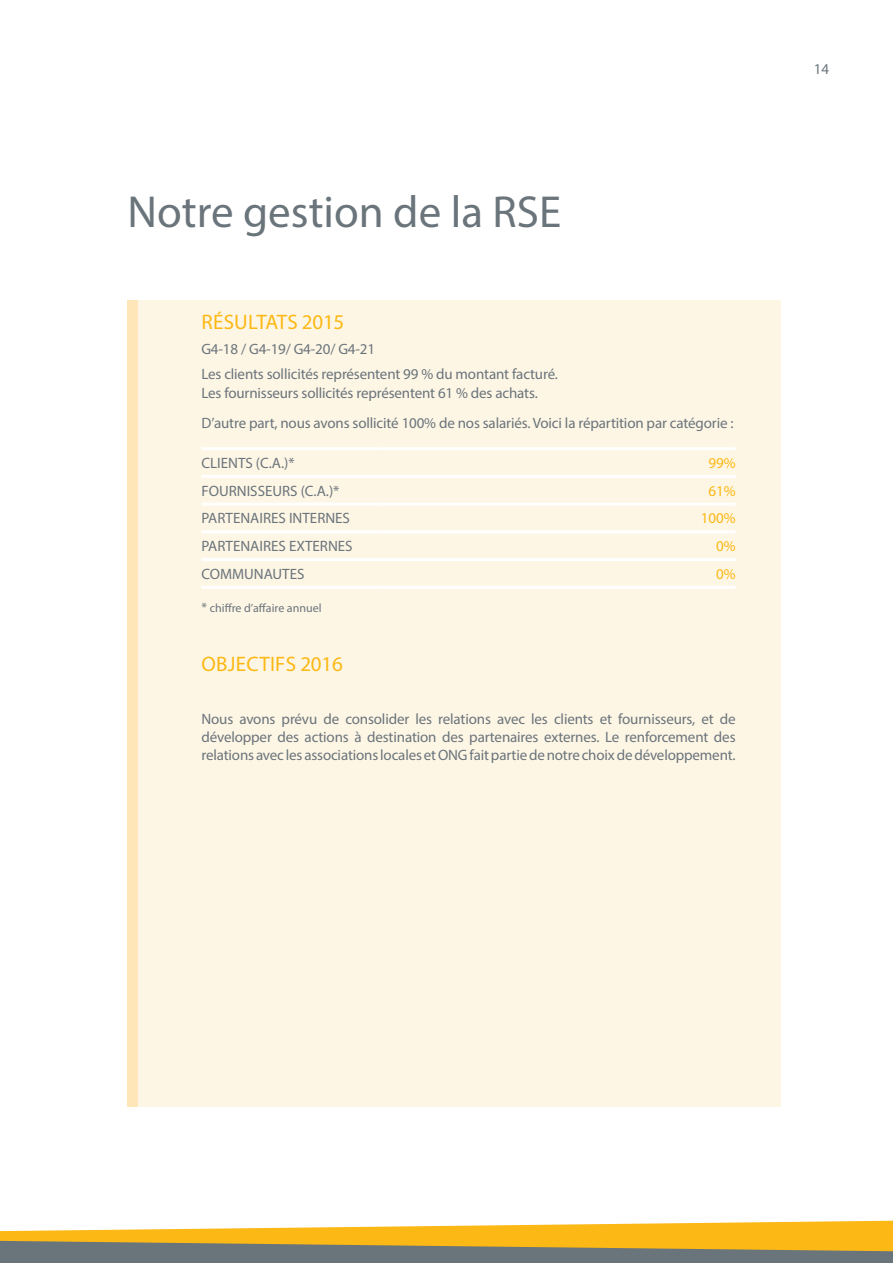
<style>
.page{position:relative;width:893px;height:1263px;background:#fff}
.page>*{position:absolute;margin:0;border:0;box-sizing:border-box;transform-origin:0 0}
.t1{font:45px "Myriad Pro";color:#6a747b}
.t2{font:21px "Myriad Pro";letter-spacing:-.01em;color:#fcb814}
.t3{font:21px "Myriad Pro";letter-spacing:.01em;color:#fcb814}
.t4{font:15px/18px "Myriad Pro";letter-spacing:-.01em;color:#6a747b}
.t5{font:15px "Myriad Pro";color:#fcb814}
.t6{font:12px "Myriad Pro";color:#6a747b}
.s1{font-size:13.5px}
</style>
<div class="page">
<svg style="left:0;top:1220px;width:893px;height:43px;background:#c2a65c"></svg>
<div style="left:127px;top:301px;width:654px;height:806px;background:#fef6e5"></div>
<hr style="left:201px;top:447px;width:178px;height:3px;background:#fff">
<hr style="left:379px;top:447px;width:357px;height:3px;background:#fff">
<hr style="left:201px;top:475px;width:178px;height:3px;background:#fff">
<hr style="left:379px;top:475px;width:357px;height:3px;background:#fff">
<hr style="left:201px;top:503px;width:178px;height:3px;background:#fff">
<hr style="left:379px;top:503px;width:357px;height:3px;background:#fff">
<hr style="left:201px;top:530px;width:178px;height:3px;background:#fff">
<hr style="left:379px;top:530px;width:357px;height:3px;background:#fff">
<hr style="left:201px;top:558px;width:178px;height:3px;background:#fff">
<hr style="left:379px;top:558px;width:357px;height:3px;background:#fff">
<hr style="left:201px;top:586px;width:178px;height:3px;background:#fff">
<hr style="left:379px;top:586px;width:357px;height:3px;background:#fff">
<div style="left:127px;top:301px;width:11px;height:806px;background:#fee6b9"></div>
<h1 class="t1" style="left:128px;top:184px;width:435px">Notre gestion de la RSE</h1>
<h2 class="t2" style="left:202px;top:309px;width:144px">RÉSULTATS 2015</h2>
<p class="t4" style="left:201px;top:364px;width:358px;line-height:18.8px">Les clients sollicités représentent 99 % du montant facturé.<br>Les fournisseurs sollicités représentent 61 % des achats.</p>
<p class="t4" style="left:201px;top:414px;width:534px">D’autre part, nous avons sollicité 100% de nos salariés. Voici la répartition par catégorie :</p>
<p class="t4" style="left:201px;top:454px;width:95px">CLIENTS (C.A.)*</p>
<p class="t5" style="left:708px;top:454px;width:29px">99%</p>
<p class="t4" style="left:201px;top:481px;width:140px">FOURNISSEURS (C.A.)*</p>
<p class="t5" style="left:708px;top:481px;width:29px">61%</p>
<p class="t4" style="left:201px;top:509px;width:150px">PARTENAIRES INTERNES</p>
<p class="t5" style="left:701px;top:509px;width:36px">100%</p>
<p class="t4" style="left:201px;top:537px;width:153px">PARTENAIRES EXTERNES</p>
<p class="t5" style="left:716px;top:537px;width:21px">0%</p>
<p class="t4" style="left:201px;top:564px;width:105px">COMMUNAUTES</p>
<p class="t5" style="left:716px;top:564px;width:21px">0%</p>
<p class="t6" style="left:201px;top:600px;width:122px"><span class="s1">*</span> chiffre d’affaire annuel</p>
<p class="t4" style="left:201px;top:339px;width:175px">G4-18 / G4-19/ G4-20/ G4-21</p>
<h2 class="t3" style="left:202px;top:651px;width:143px">OBJECTIFS 2016</h2>
<p class="t4" style="left:201px;top:709px;width:536px;text-align:justify">Nous avons prévu de consolider les relations avec les clients et fournisseurs, et de développer des actions à destination des partenaires externes. Le renforcement des relations avec les associations locales et ONG fait partie de notre choix de développement.</p>
<p class="t4" style="left:814px;top:60px;width:17px">14</p>
</div>
